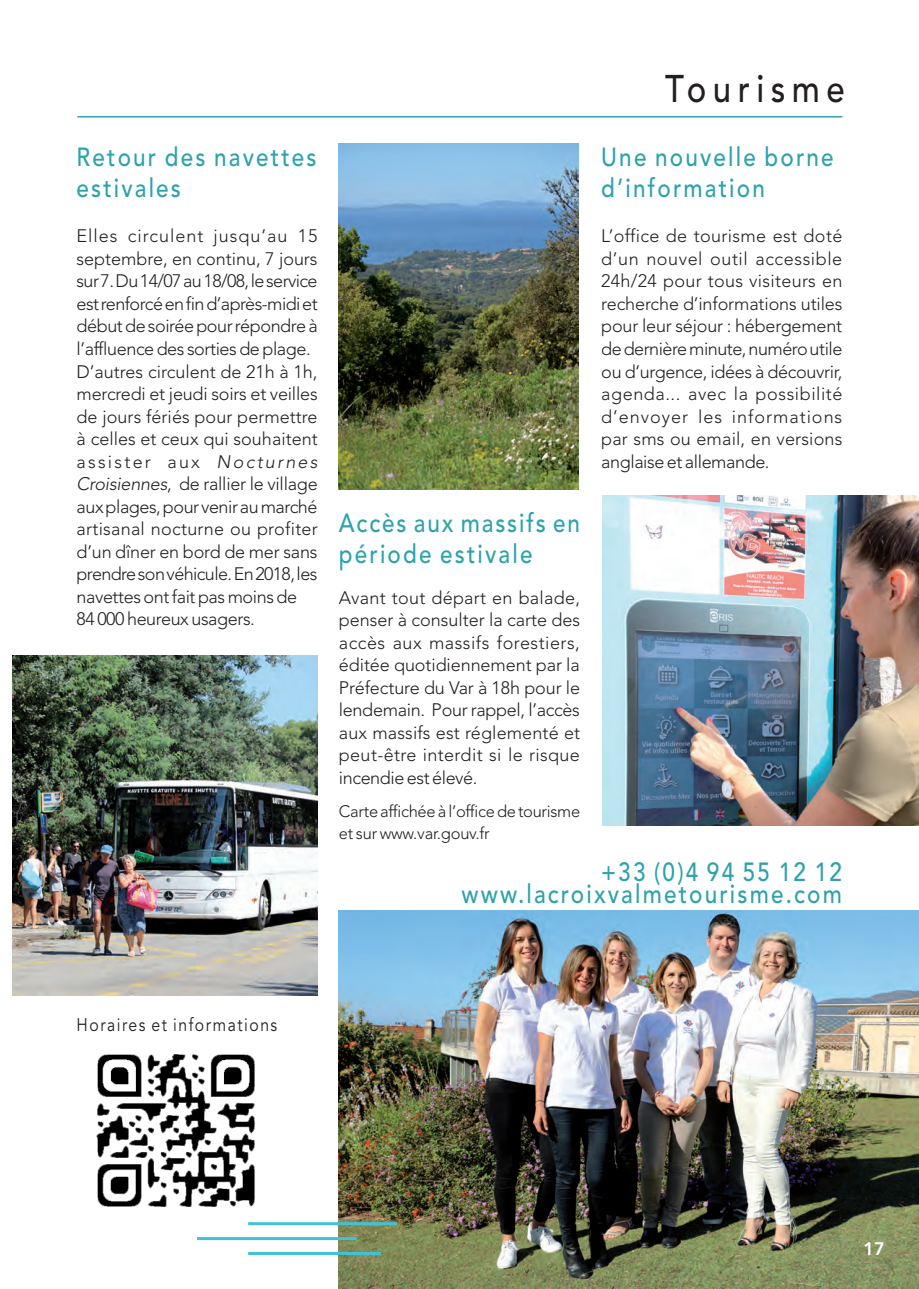
<style>
.page{position:relative;width:919px;height:1289px;background:#fff}
.page>*{position:absolute;margin:0;border:0;box-sizing:border-box;transform-origin:0 0}
.t1{font:500 38.25px "Avenir LT Std";letter-spacing:.195em;color:#231f20;scale:.86 1}
.t2{font:500 26.1px/31.5px "Avenir LT Std";letter-spacing:.095em;color:#2ca2ac;scale:.86 1}
.t3{font:18.3px "Avenir LT Std";letter-spacing:.095em;color:#231f20;scale:.86 1}
.t4{font:300 18px/22.5px "Avenir LT Std";letter-spacing:-.01em;color:#231f20;text-align:justify}
.t5{font:800 18px "Avenir LT Std";color:#fff}
.t6{font:300 16.5px/22.5px "Avenir LT Std";letter-spacing:-.015em;color:#231f20}
.s1{font-style:italic}
</style>
<div class="page">
<hr style="left:77px;top:116px;width:765px;height:1px;background:#2ea2ac">
<img style="left:339px;top:144px;width:239px;height:345px">
<img style="left:13px;top:655px;width:305px;height:340px">
<img style="left:96px;top:1054px;width:159px;height:153px">
<img style="left:339px;top:910px;width:579px;height:378px">
<img style="left:602px;top:495px;width:316px;height:330px">
<hr style="left:248px;top:1222px;width:149px;height:3px;background:#40c2d7">
<hr style="left:197px;top:1236px;width:159px;height:3px;background:#40c2d7">
<hr style="left:248px;top:1251px;width:133px;height:3px;background:#40c2d7">
<h2 class="t2" style="left:77px;top:142px;width:280px">Retour des navettes estivales</h2>
<p class="t4" style="left:77px;top:225px;width:243px;text-align:left">Elles circulent jusqu’au 15 septembre, en continu, 7 jours sur 7. Du 14/07 au 18/08, le service est renforcé en fin d’après-midi et début de soirée pour répondre à l’affluence des sorties de plage.<br>D’autres circulent de 21h à 1h, mercredi et jeudi soirs et veilles de jours fériés pour permettre à celles et ceux qui souhaitent assister aux <span class="s1">Nocturnes<br>Croisiennes</span>, de rallier le village aux plages, pour venir au marché artisanal nocturne ou profiter d’un dîner en bord de mer sans prendre son véhicule. En 2018, les navettes ont fait pas moins de<br>84 000 heureux usagers.</p>
<h1 class="t1" style="left:665px;top:66px;width:211px">Tourisme</h1>
<h2 class="t2" style="left:339px;top:507px;width:282px">Accès aux massifs en période estivale</h2>
<p class="t4" style="left:339px;top:586px;width:243px">Avant tout départ en balade, penser à consulter la carte des accès aux massifs forestiers, éditée quotidiennement par la Préfecture du Var à 18h pour le lendemain. Pour rappel, l’accès aux massifs est réglementé et peut-être interdit si le risque incendie est élevé.</p>
<p class="t6" style="left:339px;top:800px;width:243px">Carte affichée à l’office de tourisme et sur www.var.gouv.fr</p>
<h2 class="t2" style="left:601px;top:142px;width:272px">Une nouvelle borne d’information</h2>
<p class="t4" style="left:601px;top:225px;width:243px">L’office de tourisme est doté d’un nouvel outil accessible 24h/24 pour tous visiteurs en recherche d’informations utiles pour leur séjour : hébergement de dernière minute, numéro utile ou d’urgence, idées à découvrir, agenda... avec la possibilité d’envoyer les informations par sms ou email, en versions anglaise et allemande.</p>
<h2 class="t2" style="left:461px;top:861px;width:444px;line-height:22.5px;text-align:right">+33 (0)4 94 55 12 12 www.lacroixvalmetourisme.com</h2>
<p class="t3" style="left:77px;top:1014px;width:235px">Horaires et informations</p>
<p class="t5" style="left:863px;top:1237px;width:23px">17</p>
</div>
